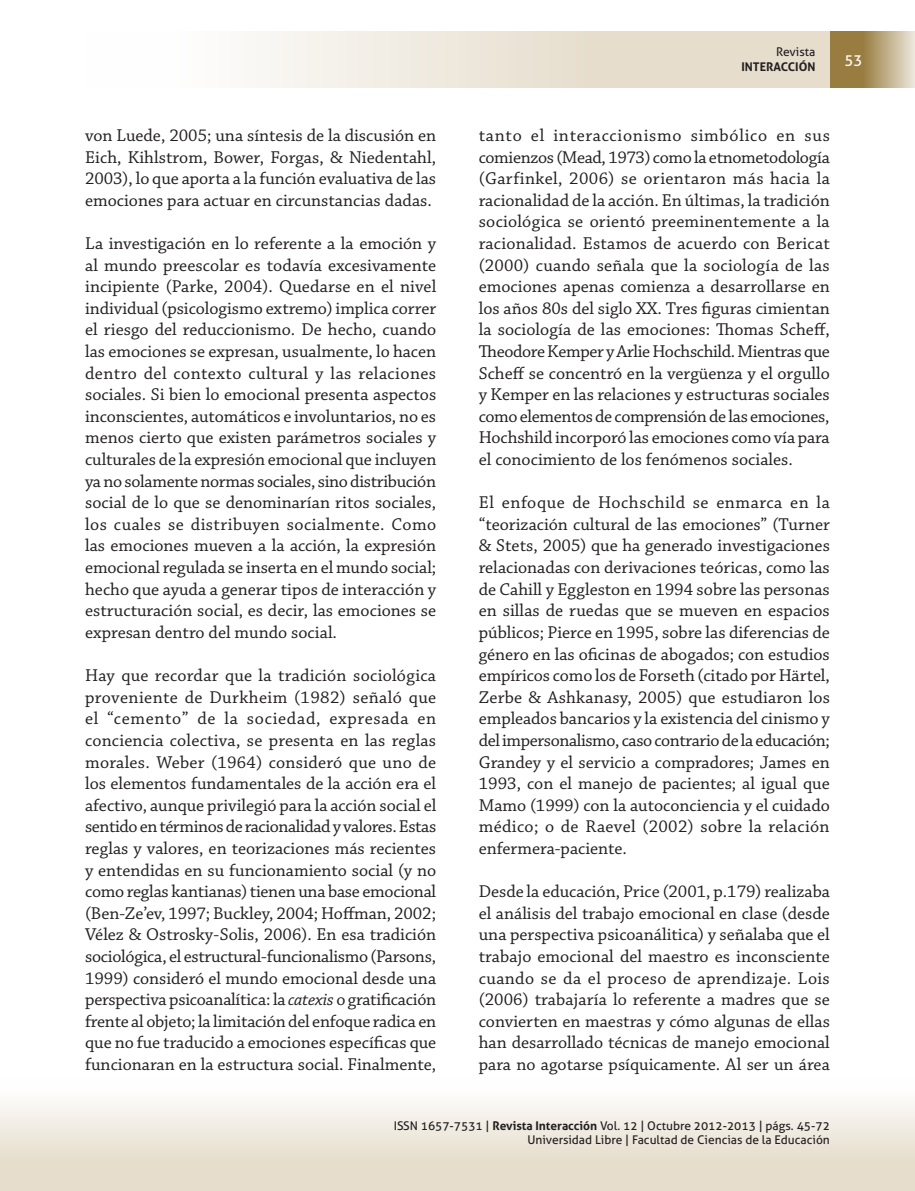
<style>
.page{position:relative;width:915px;height:1191px;background:#fff}
.page>*{position:absolute;margin:0;border:0;box-sizing:border-box;transform-origin:0 0}
.Cuerpo_de_texto{font:18px/21.6px "Chaparral Pro";color:#231f20;text-align:justify}
.t1{font:15px "Aller";color:#fff}
.t2{font:12px/14.4px "Aller";color:#231f20;text-align:right}
.t3{font:700 12px "Aller";color:#231f20}
.s1{font-style:italic}
.s2{font-weight:700}
</style>
<div class="page">
<div style="left:0;top:1077px;width:914px;height:114px;background:linear-gradient(to bottom,#fff,#e1d6c2)"></div>
<div style="left:85px;top:31px;width:744px;height:57px;background:linear-gradient(to right,#fff,#e0d5c0)"></div>
<svg style="left:829px;top:31px;width:85px;height:57px;background:#b29d70"></svg>
<p class="Cuerpo_de_texto" style="left:85px;top:125px;width:352px">von Luede, 2005; una síntesis de la discusión en Eich, Kihlstrom, Bower, Forgas, &amp; Niedentahl, 2003), lo que aporta a la función evaluativa de las emociones para actuar en circunstancias dadas.</p>
<p class="Cuerpo_de_texto" style="left:85px;top:233px;width:352px">La investigación en lo referente a la emoción y al mundo preescolar es todavía excesivamente incipiente (Parke, 2004). Quedarse en el nivel individual (psicologismo extremo) implica correr el riesgo del reduccionismo. De hecho, cuando las emociones se expresan, usualmente, lo hacen dentro del contexto cultural y las relaciones sociales. Si bien lo emocional presenta aspectos inconscientes, automáticos e involuntarios, no es menos cierto que existen parámetros sociales y culturales de la expresión emocional que incluyen ya no solamente normas sociales, sino distribución social de lo que se denominarían ritos sociales, los cuales se distribuyen socialmente. Como las emociones mueven a la acción, la expresión emocional regulada se inserta en el mundo social; hecho que ayuda a generar tipos de interacción y estructuración social, es decir, las emociones se expresan dentro del mundo social.</p>
<p class="Cuerpo_de_texto" style="left:85px;top:665px;width:352px">Hay que recordar que la tradición sociológica proveniente de Durkheim (1982) señaló que el “cemento” de la sociedad, expresada en conciencia colectiva, se presenta en las reglas morales. Weber (1964) consideró que uno de los elementos fundamentales de la acción era el afectivo, aunque privilegió para la acción social el sentido en términos de racionalidad y valores. Estas reglas y valores, en teorizaciones más recientes y entendidas en su funcionamiento social (y no como reglas kantianas) tienen una base emocional (Ben-Ze’ev, 1997; Buckley, 2004; Hoffman, 2002; Vélez &amp; Ostrosky-Solis, 2006). En esa tradición sociológica, el estructural-funcionalismo (Parsons, 1999) consideró el mundo emocional desde una perspectiva psicoanalítica: la <span class="s1">catexis</span> o gratificación frente al objeto; la limitación del enfoque radica en que no fue traducido a emociones específicas que funcionaran en la estructura social. Finalmente,</p>
<p class="t2" style="left:775px;top:45px;width:41px">Revista</p>
<p class="t3" style="left:741px;top:59px;width:75px">INTERACCIÓN</p>
<p class="t1" style="left:844px;top:51px;width:19px">53</p>
<p class="Cuerpo_de_texto" style="left:478px;top:125px;width:352px">tanto el interaccionismo simbólico en sus comienzos (Mead, 1973) como la etnometodología (Garfinkel, 2006) se orientaron más hacia la racionalidad de la acción. En últimas, la tradición sociológica se orientó preeminentemente a la racionalidad. Estamos de acuerdo con Bericat (2000) cuando señala que la sociología de las emociones apenas comienza a desarrollarse en los años 80s del siglo XX. Tres figuras cimientan la sociología de las emociones: Thomas Scheff, Theodore Kemper y Arlie Hochschild. Mientras que Scheff se concentró en la vergüenza y el orgullo y Kemper en las relaciones y estructuras sociales como elementos de comprensión de las emociones, Hochshild incorporó las emociones como vía para el conocimiento de los fenómenos sociales.</p>
<p class="Cuerpo_de_texto" style="left:478px;top:492px;width:352px">El enfoque de Hochschild se enmarca en la “teorización cultural de las emociones” (Turner &amp; Stets, 2005) que ha generado investigaciones relacionadas con derivaciones teóricas, como las de Cahill y Eggleston en 1994 sobre las personas en sillas de ruedas que se mueven en espacios públicos; Pierce en 1995, sobre las diferencias de género en las oficinas de abogados; con estudios empíricos como los de Forseth (citado por Härtel, Zerbe &amp; Ashkanasy, 2005) que estudiaron los empleados bancarios y la existencia del cinismo y del impersonalismo, caso contrario de la educación; Grandey y el servicio a compradores; James en 1993, con el manejo de pacientes; al igual que Mamo (1999) con la autoconciencia y el cuidado médico; o de Raevel (2002) sobre la relación enfermera-paciente.</p>
<p class="Cuerpo_de_texto" style="left:478px;top:881px;width:352px">Desde la educación, Price (2001, p.179) realizaba el análisis del trabajo emocional en clase (desde una perspectiva psicoanálitica) y señalaba que el trabajo emocional del maestro es inconsciente cuando se da el proceso de aprendizaje. Lois (2006) trabajaría lo referente a madres que se convierten en maestras y cómo algunas de ellas han desarrollado técnicas de manejo emocional para no agotarse psíquicamente. Al ser un área</p>
<p class="t2" style="left:393px;top:1118px;width:437px">ISSN 1657-7531 | <span class="s2">Revista Interacción</span> Vol. 12 | Octubre 2012-2013 | págs. 45-72<br>Universidad Libre | Facultad de Ciencias de la Educación</p>
</div>
